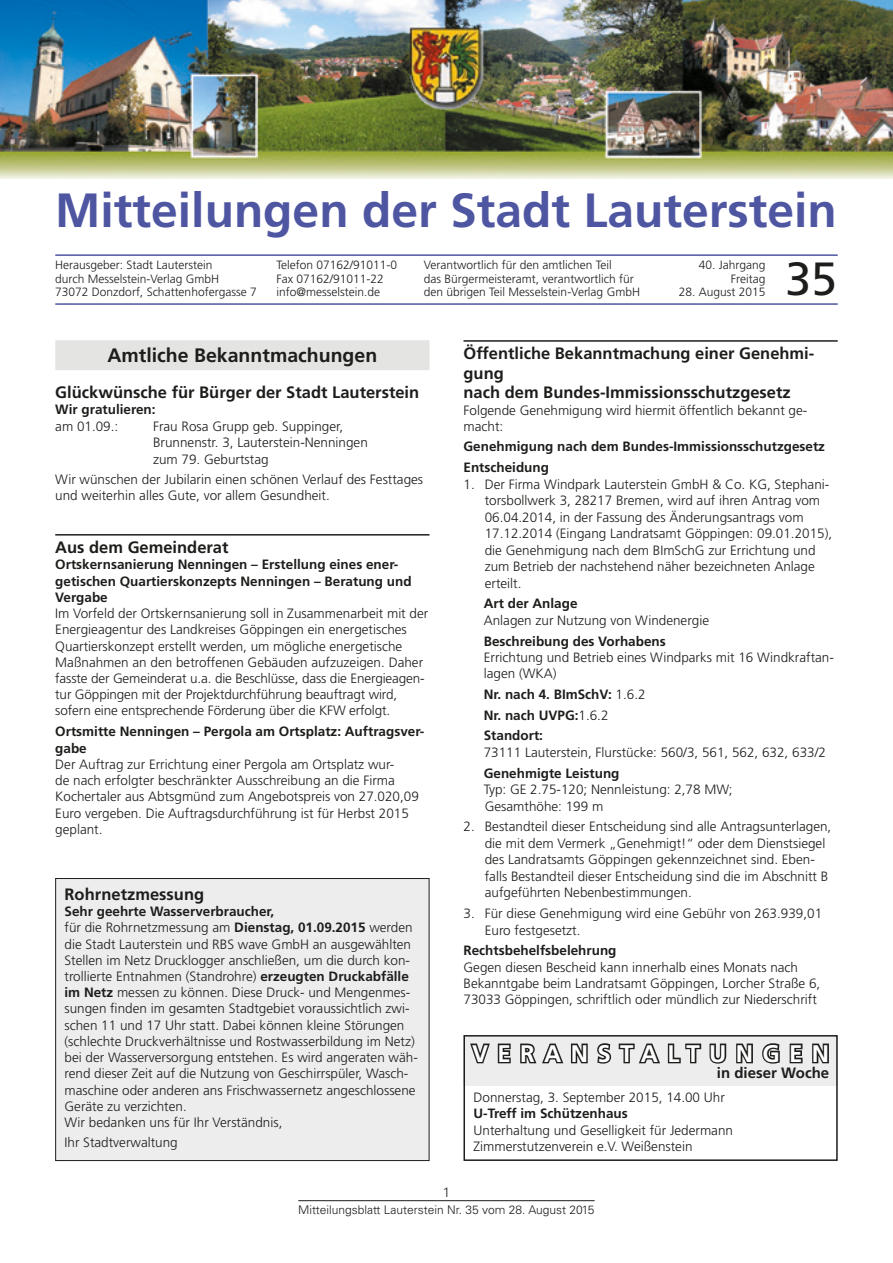
<style>
.page{position:relative;width:893px;height:1263px;background:#fff}
.page>*{position:absolute;margin:0;border:0;box-sizing:border-box;transform-origin:0 0}
.t1{font:700 48px "Frutiger";color:#4e56a2}
.t2{font:46.5px "Frutiger";color:#1d1d1b}
.t3{font:700 24px "Frutiger";letter-spacing:.39em;color:#fff}
.t4{font:700 19.5px "Frutiger";color:#1d1d1b}
.t5{font:700 16.5px/19.8px "Frutiger";color:#1d1d1b}
.t6{font:700 15px "Frutiger";color:#1d1d1b}
.t7{font:300 13.5px/16.2px "Frutiger";color:#1d1d1b}
.t8{font:700 13.5px/16.5px "Frutiger";color:#1d1d1b}
.t9{font:300 13.5px "Univers";color:#1d1d1b}
.t10{font:300 12px/13.5px "Frutiger";color:#1d1d1b}
.t11{font:300 12px "Univers";color:#1d1d1b}
.s1{font-weight:700}
.s2{font-weight:300}
</style>
<div class="page">
<hr style="left:298px;top:1200px;width:297px;height:1px;background:#1d1d1b">
<hr style="left:55px;top:254px;width:783px;height:2px;background:#4e56a2">
<hr style="left:55px;top:303px;width:783px;height:2px;background:#4e56a2">
<div style="left:463px;top:1035px;width:375px;height:51px;background:#ededed"></div>
<svg style="left:470px;top:1043px;width:41px;height:21px"></svg>
<svg style="left:520px;top:1043px;width:68px;height:21px"></svg>
<svg style="left:597px;top:1043px;width:130px;height:21px"></svg>
<svg style="left:736px;top:1043px;width:17px;height:21px"></svg>
<svg style="left:762px;top:1043px;width:18px;height:21px"></svg>
<svg style="left:789px;top:1043px;width:14px;height:21px"></svg>
<svg style="left:812px;top:1043px;width:17px;height:21px"></svg>
<div style="left:463px;top:1035px;width:375px;height:126px;border:2px solid #1d1d1b"></div>
<div style="left:55px;top:340px;width:374px;height:30px;background:#e4e4e3"></div>
<hr style="left:55px;top:534px;width:374px;height:1px;background:#1d1d1b">
<hr style="left:463px;top:340px;width:375px;height:2px;background:#1d1d1b">
<div style="left:56px;top:878px;width:373px;height:282px;background:#ededed"></div>
<div style="left:55px;top:878px;width:374px;height:283px;border:1px solid #1d1d1b"></div>
<img style="left:0;top:0;width:893px;height:178px">
<h1 class="t1" style="left:55px;top:182px;width:783px">Mitteilungen der Stadt Lauterstein</h1>
<p class="t10" style="left:55px;top:259px;width:203px">Herausgeber: Stadt Lauterstein<br>durch Messelstein-Verlag GmbH<br>73072 Donzdorf, Schattenhofergasse 7</p>
<p class="t10" style="left:276px;top:259px;width:122px">Telefon 07162/91011-0<br>Fax 07162/91011-22 info@messelstein.de</p>
<p class="t10" style="left:424px;top:259px;width:218px">Verantwortlich für den amtlichen Teil<br>das Bürgermeisteramt, verantwortlich für den übrigen Teil Messelstein-Verlag GmbH</p>
<p class="t10" style="left:699px;top:259px;width:68px;text-align:right">40. Jahrgang<br>Freitag</p>
<h2 class="t2" style="left:785px;top:252px;width:53px">35</h2>
<p class="t10" style="left:679px;top:286px;width:88px">28. August 2015</p>
<h3 class="t4" style="left:107px;top:343px;width:271px">Amtliche Bekanntmachungen</h3>
<p class="t5" style="left:55px;top:382px;width:365px">Glückwünsche für Bürger der Stadt Lauterstein</p>
<p class="t8" style="left:55px;top:401px;width:102px">Wir gratulieren:</p>
<p class="t7" style="left:55px;top:418px;width:65px">am 01.09.:</p>
<p class="t7" style="left:153px;top:418px;width:216px">Frau Rosa Grupp geb. Suppinger,<br>Brunnenstr. 3, Lauterstein-Nenningen zum 79. Geburtstag</p>
<p class="t7" style="left:55px;top:472px;width:369px">Wir wünschen der Jubilarin einen schönen Verlauf des Festtages und weiterhin alles Gute, vor allem Gesundheit.</p>
<p class="t5" style="left:55px;top:537px;width:175px">Aus dem Gemeinderat</p>
<p class="t8" style="left:55px;top:556px;width:358px">Ortskernsanierung Nenningen – Erstellung eines ener&shy;getischen Quartierskonzepts Nenningen – Beratung und<br>Vergabe</p>
<p class="t7" style="left:55px;top:606px;width:375px">Im Vorfeld der Ortskernsanierung soll in Zusammenarbeit mit der Energieagentur des Landkreises Göppingen ein energetisches Quartierskonzept erstellt werden, um mögliche energetische Maßnahmen an den betroffenen Gebäuden aufzuzeigen. Daher fasste der Gemeinderat u.a. die Beschlüsse, dass die Energieagen&shy;tur Göppingen mit der Projektdurchführung beauftragt wird, sofern eine entsprechende Förderung über die KFW erfolgt.</p>
<p class="t8" style="left:55px;top:723px;width:371px">Ortsmitte Nenningen – Pergola am Ortsplatz: Auftragsver&shy;gabe</p>
<p class="t7" style="left:55px;top:756px;width:365px">Der Auftrag zur Errichtung einer Pergola am Ortsplatz wur-<br>de nach erfolgter beschränkter Ausschreibung an die Firma Kochertaler aus Abtsgmünd zum Angebotspreis von 27.020,09<br>Euro vergeben. Die Auftragsdurchführung ist für Herbst 2015 geplant.</p>
<p class="t5" style="left:65px;top:884px;width:141px">Rohrnetzmessung</p>
<p class="t7" style="left:65px;top:904px;width:355px"><span class="s1">Sehr geehrte Wasserverbraucher,<br></span>für die Rohrnetzmessung am <span class="s1">Dienstag, 01.09.2015</span> werden die Stadt Lauterstein und RBS wave GmbH an ausgewählten Stellen im Netz Drucklogger anschließen, um die durch kon&shy;trollierte Entnahmen (Standrohre) <span class="s1">erzeugten Druckabfälle im Netz</span> messen zu können. Diese Druck- und Mengenmes&shy;sungen finden im gesamten Stadtgebiet voraussichtlich zwi&shy;schen 11 und 17 Uhr statt. Dabei können kleine Störungen (schlechte Druckverhältnisse und Rostwasserbildung im Netz) bei der Wasserversorgung entstehen. Es wird angeraten wäh&shy;rend dieser Zeit auf die Nutzung von Geschirrspüler, Wasch&shy;maschine oder anderen ans Frischwassernetz angeschlossene Geräte zu verzichten.<br>Wir bedanken uns für Ihr Verständnis,</p>
<p class="t7" style="left:65px;top:1135px;width:115px">Ihr Stadtverwaltung</p>
<p class="t5" style="left:463px;top:343px;width:352px">Öffentliche Bekanntmachung einer Genehmi&shy;gung<br>nach dem Bundes-Immissionsschutzgesetz</p>
<p class="t7" style="left:463px;top:402px;width:345px">Folgende Genehmigung wird hiermit öffentlich bekannt ge&shy;macht:</p>
<p class="t8" style="left:463px;top:436px;width:363px;line-height:20.7px">Genehmigung nach dem Bundes-Immissionsschutzgesetz<br>Entscheidung</p>
<p class="t7" style="left:485px;top:476px;width:349px;text-indent:-21px">1. Der Firma Windpark Lauterstein GmbH &amp; Co. KG, Stephani&shy;torsbollwerk 3, 28217 Bremen, wird auf ihren Antrag vom 06.04.2014, in der Fassung des Änderungsantrags vom 17.12.2014 (Eingang Landratsamt Göppingen: 09.01.2015), die Genehmigung nach dem BImSchG zur Errichtung und zum Betrieb der nachstehend näher bezeichneten Anlage erteilt.</p>
<p class="t8" style="left:484px;top:596px;width:95px">Art der Anlage</p>
<p class="t7" style="left:484px;top:612px;width:227px">Anlagen zur Nutzung von Windenergie</p>
<p class="t8" style="left:484px;top:633px;width:184px">Beschreibung des Vorhabens</p>
<p class="t7" style="left:484px;top:649px;width:352px">Errichtung und Betrieb eines Windparks mit 16 Windkraftan&shy;lagen (WKA)</p>
<p class="t8" style="left:484px;top:684px;width:163px;line-height:20.7px">Nr. nach 4. BImSchV: <span class="s2">1.6.2<br></span>Nr. nach UVPG:<span class="s2">1.6.2<br></span>Standort:</p>
<p class="t7" style="left:484px;top:744px;width:344px">73111 Lauterstein, Flurstücke: 560/3, 561, 562, 632, 633/2</p>
<p class="t8" style="left:484px;top:765px;width:137px">Genehmigte Leistung</p>
<p class="t7" style="left:484px;top:781px;width:250px">Typ: GE 2.75-120; Nennleistung: 2,78 MW;<br>Gesamthöhe: 199 m</p>
<p class="t7" style="left:485px;top:819px;width:348px;text-indent:-21px">2. Bestandteil dieser Entscheidung sind alle Antragsunterlagen, die mit dem Vermerk „Genehmigt!“ oder dem Dienstsiegel des Landratsamts Göppingen gekennzeichnet sind. Eben&shy;falls Bestandteil dieser Entscheidung sind die im Abschnitt B aufgeführten Nebenbestimmungen.</p>
<p class="t7" style="left:485px;top:905px;width:339px;text-indent:-21px">3. Für diese Genehmigung wird eine Gebühr von 263.939,01<br>Euro festgesetzt.</p>
<p class="t8" style="left:463px;top:942px;width:155px">Rechtsbehelfsbelehrung</p>
<p class="t7" style="left:463px;top:959px;width:358px">Gegen diesen Bescheid kann innerhalb eines Monats nach<br>Bekanntgabe beim Landratsamt Göppingen, Lorcher Straße 6,<br>73033 Göppingen, schriftlich oder mündlich zur Niederschrift</p>
<h3 class="t3" style="left:472px;top:1039px;width:359px">VERANSTALTUNGEN</h3>
<p class="t6" style="left:717px;top:1064px;width:114px">in dieser Woche</p>
<p class="t7" style="left:473px;top:1089px;width:253px">Donnerstag, 3. September 2015, 14.00 Uhr</p>
<p class="t8" style="left:473px;top:1105px;width:156px">U-Treff im Schützenhaus</p>
<p class="t7" style="left:473px;top:1122px;width:261px">Unterhaltung und Geselligkeit für Jedermann<br>Zimmerstutzenverein e.V. Weißenstein</p>
<p class="t9" style="left:443px;top:1184px;width:9px">1</p>
<p class="t11" style="left:298px;top:1202px;width:298px">Mitteilungsblatt Lauterstein Nr. 35 vom 28. August 2015</p>
</div>
